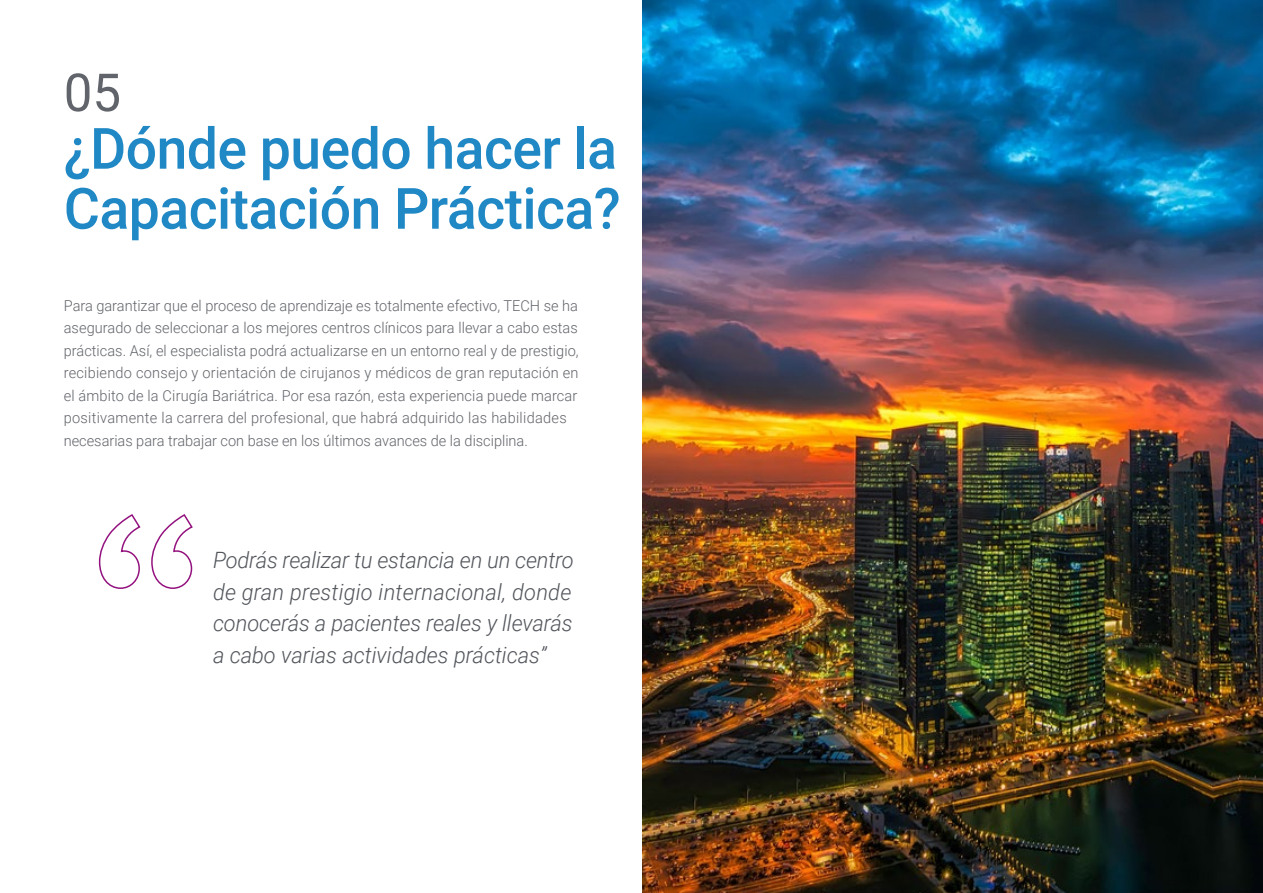
<style>
.page{position:relative;width:1263px;height:893px;background:#fff}
.page>*{position:absolute;margin:0;border:0;box-sizing:border-box;transform-origin:0 0}
.t1{font:500 57px/60px "Roboto";letter-spacing:-.01em;color:#2088c5}
.t2{font:52.5px "Roboto";color:#61646a}
.t3{font:italic 300 22.5px/31.5px "Roboto";color:#52555b;text-align:justify}
.t4{font:300 15px/22.5px "Roboto";letter-spacing:.005em;color:#61646a}
</style>
<div class="page">
<svg style="left:98px;top:514px;width:95px;height:75px"></svg>
<img style="left:642px;top:0;width:621px;height:893px">
<h2 class="t2" style="left:64px;top:56px;width:59px">05</h2>
<h1 class="t1" style="left:64px;top:116px;width:558px">¿Dónde puedo hacer la<br>Capacitación Práctica?</h1>
<p class="t4" style="left:64px;top:293px;width:516px">Para garantizar que el proceso de aprendizaje es totalmente efectivo, TECH se ha asegurado de seleccionar a los mejores centros clínicos para llevar a cabo estas prácticas. Así, el especialista podrá actualizarse en un entorno real y de prestigio, recibiendo consejo y orientación de cirujanos y médicos de gran reputación en el ámbito de la Cirugía Bariátrica. Por esa razón, esta experiencia puede marcar positivamente la carrera del profesional, que habrá adquirido las habilidades necesarias para trabajar con base en los últimos avances de la disciplina.</p>
<h3 class="t3" style="left:213px;top:544px;width:362px">Podrás realizar tu estancia en un centro de gran prestigio internacional, donde conocerás a pacientes reales y llevarás a cabo varias actividades prácticas”</h3>
</div>
